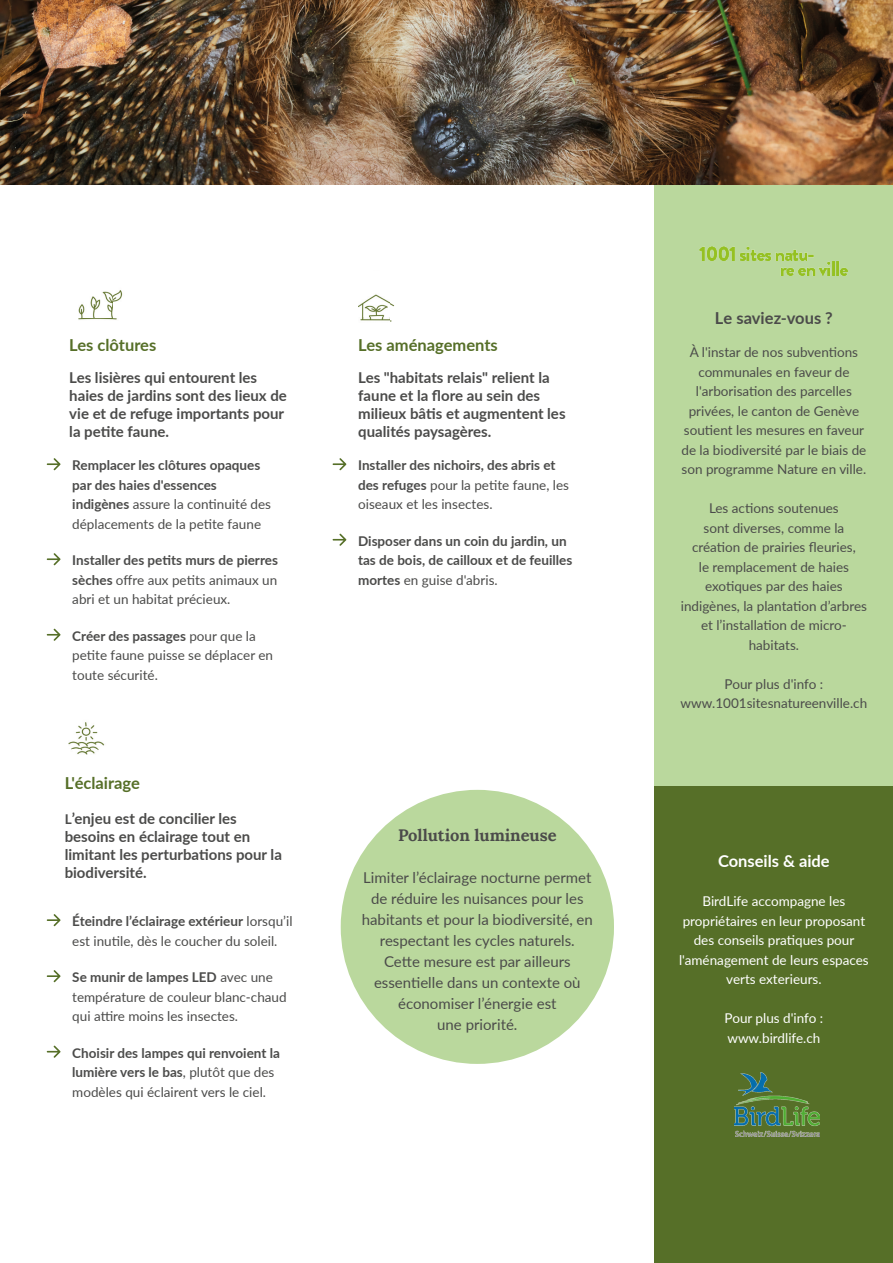
<style>
.page{position:relative;width:893px;height:1263px;background:#fff}
.page>*{position:absolute;margin:0;border:0;box-sizing:border-box;transform-origin:0 0}
.t1{font:700 16.5px "Lato";color:#566f28}
.t2{font:700 16.5px "Lora";color:#4b4b4a}
.t3{font:700 16.5px "Lato";letter-spacing:.005em;color:#4b4b4a}
.t4{font:700 16.5px "Lato";color:#fff}
.t5{font:700 15px/18px "Lato";color:#4b4b4a}
.t6{font:15px/21px "Lato";color:#4b4b4a;text-align:center}
.Citations{font:13.5px/19.5px "Lato";color:#4b4b4a}
.t7{font:700 13.5px/19.5px "Lato";color:#4b4b4a}
.t8{font:13.5px/19.5px "Lato";color:#fff;text-align:center}
.s1{font-weight:400}
.s2{font-weight:700}
.s3{font-size:13.5px}
</style>
<div class="page">
<div style="left:655px;top:184px;width:238px;height:622px;background:#bad89d"></div>
<img style="left:700px;top:247px;width:148px;height:29px">
<div style="left:655px;top:787px;width:238px;height:476px;background:#566f28"></div>
<img style="left:0;top:0;width:893px;height:184px">
<div style="left:341px;top:790px;width:273px;height:274px;background:#bad89d;border-radius:50%"></div>
<svg style="left:47px;top:458px;width:14px;height:12px"></svg>
<svg style="left:47px;top:553px;width:14px;height:12px"></svg>
<svg style="left:47px;top:629px;width:14px;height:12px"></svg>
<svg style="left:333px;top:458px;width:13px;height:12px"></svg>
<svg style="left:333px;top:534px;width:13px;height:12px"></svg>
<svg style="left:47px;top:914px;width:14px;height:12px"></svg>
<svg style="left:47px;top:970px;width:14px;height:12px"></svg>
<svg style="left:47px;top:1045px;width:14px;height:13px"></svg>
<img style="left:78px;top:290px;width:45px;height:30px">
<img style="left:68px;top:722px;width:37px;height:33px">
<img style="left:734px;top:1073px;width:86px;height:64px">
<img style="left:358px;top:294px;width:37px;height:28px">
<p class="t1" style="left:69px;top:333px;width:88px">Les clôtures</p>
<p class="t5" style="left:69px;top:368px;width:219px">Les lisières qui entourent les haies de jardins sont des lieux de vie et de refuge importants pour la petite faune.</p>
<p class="t7" style="left:72px;top:455px;width:200px">Remplacer les clôtures opaques par des haies d'essences indigènes <span class="s1">assure la continuité des déplacements de la petite faune</span></p>
<p class="Citations" style="left:72px;top:550px;width:207px;text-align:justify"><span class="s2">Installer des petits murs de pierres sèches</span> offre aux petits animaux un abri et un habitat précieux.</p>
<p class="Citations" style="left:72px;top:625px;width:202px"><span class="s2">Créer des passages</span> pour que la petite faune puisse se déplacer en toute sécurité.</p>
<p class="t1" style="left:65px;top:771px;width:77px">L'éclairage</p>
<p class="t5" style="left:65px;top:809px;width:219px"><span class="s3">L</span>’enjeu est de concilier les besoins en éclairage tout en limitant les perturbations pour la biodiversité.</p>
<p class="Citations" style="left:72px;top:911px;width:222px"><span class="s2">Éteindre l’éclairage extérieur</span> lorsqu’il est inutile, dès le coucher du soleil.</p>
<p class="Citations" style="left:72px;top:967px;width:216px"><span class="s2">Se munir de lampes LED</span> avec une température de couleur blanc-chaud qui attire moins les insectes.</p>
<p class="t7" style="left:72px;top:1042px;width:209px">Choisir des lampes qui renvoient la lumière vers le bas<span class="s1">, plutôt que des modèles qui éclairent vers le ciel.</span></p>
<p class="t1" style="left:358px;top:333px;width:141px">Les aménagements</p>
<p class="t5" style="left:358px;top:368px;width:209px">Les "habitats relais" relient la faune et la flore au sein des milieux bâtis et augmentent les qualités paysagères.</p>
<p class="Citations" style="left:358px;top:455px;width:212px"><span class="s2">Installer des nichoirs, des abris et des refuges</span> pour la petite faune, les oiseaux et les insectes.</p>
<p class="t7" style="left:358px;top:530px;width:216px">Disposer dans un coin du jardin, un tas de bois, de cailloux et de feuilles mortes <span class="s1">en guise d'abris.</span></p>
<p class="t2" style="left:398px;top:821px;width:160px">Pollution lumineuse</p>
<p class="t6" style="left:362px;top:866px;width:233px">Limiter l’éclairage nocturne permet de réduire les nuisances pour les habitants et pour la biodiversité, en respectant les cycles naturels.</p>
<p class="t6" style="left:384px;top:950px;width:188px">Cette mesure est par ailleurs</p>
<p class="t6" style="left:374px;top:971px;width:208px">essentielle dans un contexte où économiser l’énergie est</p>
<p class="t6" style="left:437px;top:1013px;width:82px">une priorité.</p>
<p class="t3" style="left:715px;top:306px;width:119px">Le saviez-vous ?</p>
<p class="Citations" style="left:681px;top:342px;width:186px;text-align:center">À l'instar de nos subventions communales en faveur de l'arborisation des parcelles privées, le canton de Genève soutient les mesures en faveur de la biodiversité par le biais de son programme Nature en ville.</p>
<p class="Citations" style="left:681px;top:498px;width:188px;text-align:center">Les actions soutenues<br>sont diverses, comme la création de prairies fleuries,<br>le remplacement de haies exotiques par des haies indigènes, la plantation d’arbres et l’installation de micro&shy;habitats.</p>
<p class="Citations" style="left:725px;top:673px;width:100px">Pour plus d'info :</p>
<p class="Citations" style="left:681px;top:693px;width:188px">www.1001sitesnatureenville.ch</p>
<p class="t4" style="left:718px;top:849px;width:113px">Conseils &amp; aide</p>
<p class="t8" style="left:702px;top:891px;width:144px">BirdLife accompagne les</p>
<p class="t8" style="left:679px;top:910px;width:191px">propriétaires en leur proposant des conseils pratiques pour l'aménagement de leurs espaces verts exterieurs.</p>
<p class="t8" style="left:725px;top:1008px;width:100px">Pour plus d'info :</p>
<p class="t8" style="left:727px;top:1027px;width:94px">www.birdlife.ch</p>
</div>
